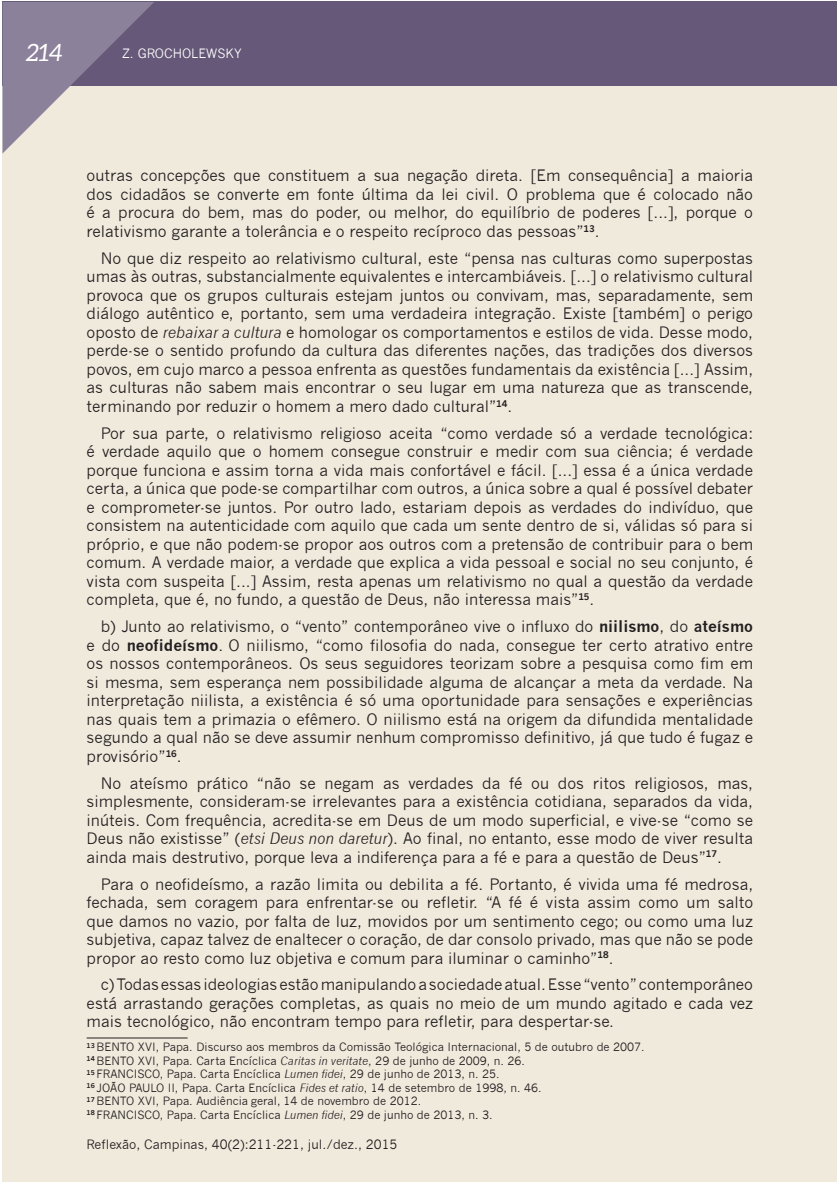
<style>
.page{position:relative;width:840px;height:1186px;background:#fff}
.page>*{position:absolute;margin:0;border:0;box-sizing:border-box;transform-origin:0 0}
.t1{font:italic 23.85px "Aleo";color:#fff}
.t2{font:15.45px/18.5px "News Gothic";color:#231f20;text-align:justify}
.t3{font:12.6px "News Gothic";color:#231f20}
.t4{font:12.6px "News Gothic";color:#fff}
.t5{font:11.25px/13.5px "News Gothic";color:#231f20}
.s1{font-style:italic}
.s2{font-weight:700}
</style>
<div class="page">
<div style="left:3px;top:68px;width:833px;height:1113px;background:#f0eadd"></div>
<div style="left:3px;top:2px;width:833px;height:84px;background:#665878"></div>
<hr style="left:87px;top:1037px;width:100px;height:1px;background:#231f20">
<svg style="left:2px;top:1px;width:152px;height:152px"></svg>
<h1 class="t1" style="left:26px;top:43px;width:38px">214</h1>
<p class="t4" style="left:122px;top:45px;width:121px">Z. GROCHOLEWSKY</p>
<p class="t2" style="left:87px;top:166px;width:667px">outras concepções que constituem a sua negação direta. [Em consequência] a maioria dos cidadãos se converte em fonte última da lei civil. O problema que é colocado não é a procura do bem, mas do poder, ou melhor, do equilíbrio de poderes [...], porque o relativismo garante a tolerância e o respeito recíproco das pessoas”<sup>13</sup>.</p>
<p class="t2" style="left:87px;top:249px;width:667px;text-indent:14px">No que diz respeito ao relativismo cultural, este “pensa nas culturas como superpostas umas às outras, substancialmente equivalentes e intercambiáveis. [...] o relativismo cultural provoca que os grupos culturais estejam juntos ou convivam, mas, separadamente, sem diálogo autêntico e, portanto, sem uma verdadeira integração. Existe [também] o perigo oposto de <span class="s1">rebaixar a cultura</span> e homologar os comportamentos e estilos de vida. Desse modo, perde-se o sentido profundo da cultura das diferentes nações, das tradições dos diversos povos, em cujo marco a pessoa enfrenta as questões fundamentais da existência [...] Assim, as culturas não sabem mais encontrar o seu lugar em uma natureza que as transcende, terminando por reduzir o homem a mero dado cultural”<sup>14</sup>.</p>
<p class="t2" style="left:87px;top:423px;width:667px;text-indent:14px">Por sua parte, o relativismo religioso aceita “como verdade só a verdade tecnológica: é verdade aquilo que o homem consegue construir e medir com sua ciência; é verdade porque funciona e assim torna a vida mais confortável e fácil. [...] essa é a única verdade certa, a única que pode-se compartilhar com outros, a única sobre a qual é possível debater e comprometer-se juntos. Por outro lado, estariam depois as verdades do indivíduo, que consistem na autenticidade com aquilo que cada um sente dentro de si, válidas só para si próprio, e que não podem-se propor aos outros com a pretensão de contribuir para o bem comum. A verdade maior, a verdade que explica a vida pessoal e social no seu conjunto, é vista com suspeita [...] Assim, resta apenas um relativismo no qual a questão da verdade completa, que é, no fundo, a questão de Deus, não interessa mais”<sup>15</sup>.</p>
<p class="t2" style="left:87px;top:617px;width:667px;text-indent:14px">b) Junto ao relativismo, o “vento” contemporâneo vive o influxo do <span class="s2">niilismo</span>, do <span class="s2">ateísmo </span>e do <span class="s2">neofideísmo</span>. O niilismo, “como filosofia do nada, consegue ter certo atrativo entre os nossos contemporâneos. Os seus seguidores teorizam sobre a pesquisa como fim em si mesma, sem esperança nem possibilidade alguma de alcançar a meta da verdade. Na interpretação niilista, a existência é só uma oportunidade para sensações e experiências nas quais tem a primazia o efêmero. O niilismo está na origem da difundida mentalidade segundo a qual não se deve assumir nenhum compromisso definitivo, já que tudo é fugaz e provisório”<sup>16</sup>.</p>
<p class="t2" style="left:87px;top:773px;width:667px;text-indent:14px">No ateísmo prático “não se negam as verdades da fé ou dos ritos religiosos, mas, simplesmente, consideram-se irrelevantes para a existência cotidiana, separados da vida, inúteis. Com frequência, acredita-se em Deus de um modo superficial, e vive-se “como se Deus não existisse” (<span class="s1">etsi Deus non daretur</span>). Ao final, no entanto, esse modo de viver resulta ainda mais destrutivo, porque leva a indiferença para a fé e para a questão de Deus”<sup>17</sup>.</p>
<p class="t2" style="left:87px;top:874px;width:667px;text-indent:14px">Para o neofideísmo, a razão limita ou debilita a fé. Portanto, é vivida uma fé medrosa, fechada, sem coragem para enfrentar-se ou refletir. “A fé é vista assim como um salto que damos no vazio, por falta de luz, movidos por um sentimento cego; ou como uma luz subjetiva, capaz talvez de enaltecer o coração, de dar consolo privado, mas que não se pode propor ao resto como luz objetiva e comum para iluminar o caminho”<sup>18</sup>.</p>
<p class="t2" style="left:87px;top:975px;width:667px;text-indent:14px">c) Todas essas ideologias estão manipulando a sociedade atual. Esse “vento” contemporâneo está arrastando gerações completas, as quais no meio de um mundo agitado e cada vez mais tecnológico, não encontram tempo para refletir, para despertar-se.</p>
<p class="t5" style="left:87px;top:1040px;width:559px"><sup>13</sup> BENTO XVI, Papa. Discurso aos membros da Comissão Teológica Internacional, 5 de outubro de 2007.<br><sup>14</sup> BENTO XVI, Papa. Carta Encíclica <span class="s1">Caritas in veritate</span>, 29 de junho de 2009, n. 26.<br><sup>15</sup> FRANCISCO, Papa. Carta Encíclica <span class="s1">Lumen fidei</span>, 29 de junho de 2013, n. 25.<br><sup>16</sup> JOÃO PAULO II, Papa. Carta Encíclica <span class="s1">Fides et ratio</span>, 14 de setembro de 1998, n. 46.<br><sup>17</sup> BENTO XVI, Papa. Audiência geral, 14 de novembro de 2012.<br><sup>18</sup> FRANCISCO, Papa. Carta Encíclica <span class="s1">Lumen fidei</span>, 29 de junho de 2013, n. 3.</p>
<p class="t3" style="left:87px;top:1136px;width:312px">Reflexão, Campinas, 40(2):211-221, jul./dez., 2015</p>
</div>
